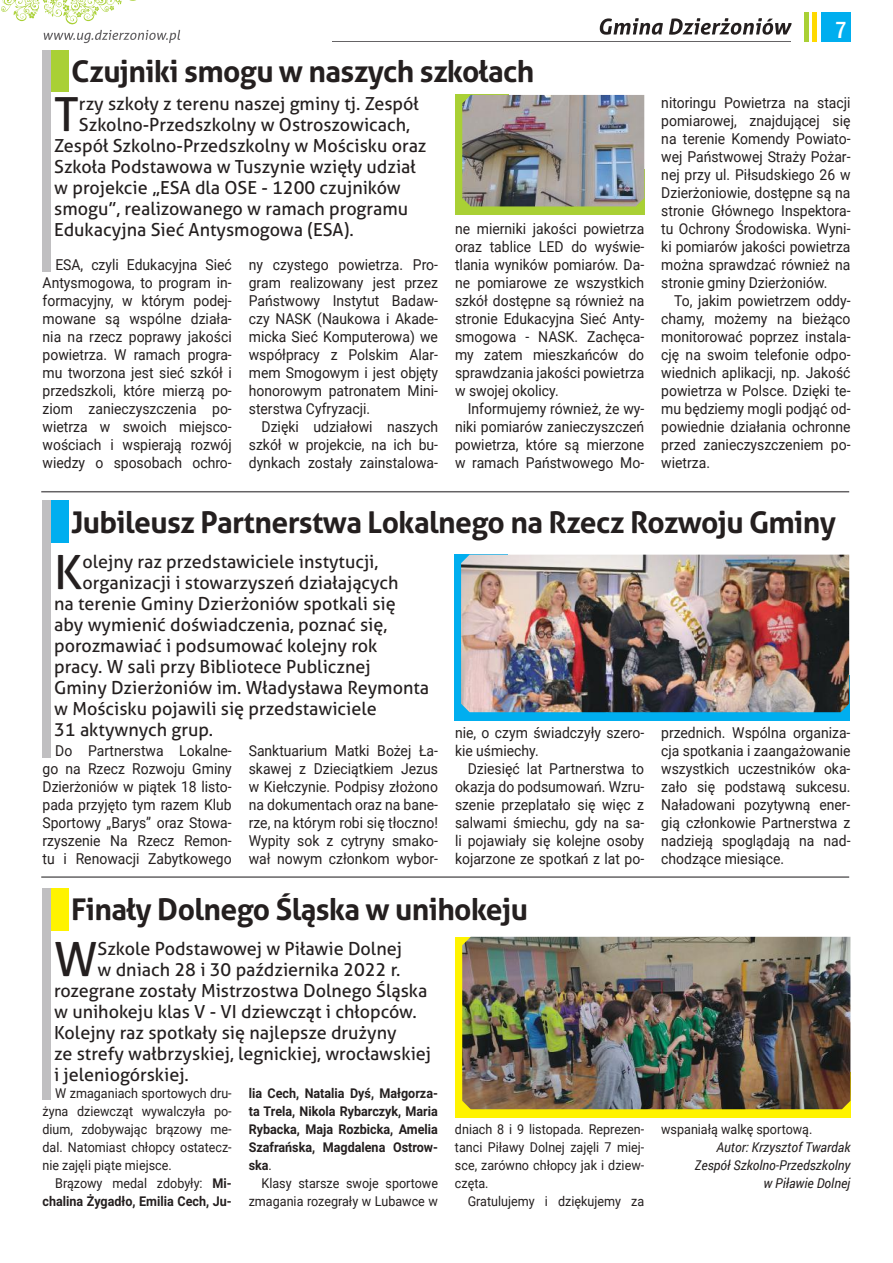
<style>
.page{position:relative;width:893px;height:1263px;background:#fff}
.page>*{position:absolute;margin:0;border:0;box-sizing:border-box;transform-origin:0 0}
.t1{font:47.1px "Aller";color:#241f1f}
.t2{font:700 30px "Aller";letter-spacing:-.02em;color:#241f1f}
.t3{font:500 condensed 24px "Franklin Gothic";color:#fff}
.t4{font:18px "Aller";color:#241f1f}
.t5{font:15px/18px "Roboto";color:#241f1f;text-align:justify;scale:.93 1}
.t6{font:13.5px/18px "Roboto";color:#241f1f;text-align:justify;scale:.93 1}
.t7{font:700 13.5px/18px "Roboto";color:#241f1f;text-align:right;scale:.93 1}
.t8{font:italic 13.5px/18px "Roboto";color:#241f1f;text-align:right;scale:.93 1}
.s1{font-weight:400}
</style>
<div class="page">
<div style="left:821px;top:12px;width:30px;height:30px;background:#00aeef"></div>
<hr style="left:813px;top:12px;width:4px;height:30px;background:#ffd900">
<svg style="left:600px;top:18px;width:63px;height:17px"></svg>
<svg style="left:669px;top:18px;width:123px;height:17px"></svg>
<hr style="left:804px;top:12px;width:4px;height:30px;background:#a9d035">
<hr style="left:332px;top:41px;width:459px;height:1px;background:#656365">
<svg style="left:1px;top:0;width:179px;height:43px"></svg>
<div style="left:51px;top:50px;width:17px;height:41px;background:#a9d035"></div>
<div style="left:43px;top:50px;width:8px;height:222px;background:#c0bfc1"></div>
<div style="left:455px;top:169px;width:189px;height:46px;background:#a9d035"></div>
<div style="left:455px;top:95px;width:54px;height:120px;background:#a9d035"></div>
<img style="left:462px;top:95px;width:182px;height:111px">
<div style="left:51px;top:500px;width:17px;height:43px;background:#00aeef"></div>
<div style="left:43px;top:500px;width:8px;height:258px;background:#c0bfc1"></div>
<hr style="left:41px;top:491px;width:808px;height:1px;background:#656365">
<div style="left:454px;top:675px;width:395px;height:46px;background:#00aeef"></div>
<div style="left:454px;top:555px;width:54px;height:166px;background:#00aeef"></div>
<img style="left:461px;top:555px;width:388px;height:157px">
<div style="left:51px;top:888px;width:17px;height:42px;background:#fff300"></div>
<div style="left:43px;top:888px;width:8px;height:212px;background:#c0bfc1"></div>
<hr style="left:41px;top:876px;width:808px;height:2px;background:#656365">
<div style="left:455px;top:1072px;width:395px;height:46px;background:#fff300"></div>
<div style="left:455px;top:937px;width:54px;height:181px;background:#fff300"></div>
<img style="left:462px;top:937px;width:388px;height:172px">
<h2 class="t2" style="left:71px;top:53px;width:465px">Czujniki smogu w naszych szkołach</h2>
<h1 class="t1" style="left:54px;top:85px;width:26px">T</h1>
<p class="t4" style="left:79px;top:92px;width:341px">rzy szkoły z terenu naszej gminy tj. Zespół</p>
<p class="t4" style="left:79px;top:113px;width:332px">Szkolno-Przedszkolny w Ostroszowicach,</p>
<p class="t4" style="left:54px;top:134px;width:374px">Zespół Szkolno-Przedszkolny w Mościsku oraz</p>
<p class="t4" style="left:54px;top:155px;width:363px">Szkoła Podstawowa w Tuszynie wzięły udział</p>
<p class="t4" style="left:54px;top:176px;width:348px">w projekcie „ESA dla OSE - 1200 czujników</p>
<p class="t4" style="left:54px;top:197px;width:355px">smogu”, realizowanego w ramach programu</p>
<p class="t4" style="left:54px;top:218px;width:301px">Edukacyjna Sieć Antysmogowa (ESA).</p>
<p class="t5" style="left:43px;top:255px;width:205px;text-indent:13px">ESA, czyli Edukacyjna Sieć Antysmogowa, to program in&shy;formacyjny, w którym podej&shy;mowane są wspólne działa&shy;nia na rzecz poprawy jakości powietrza. W ramach progra&shy;mu tworzona jest sieć szkół i przedszkoli, które mierzą po&shy;ziom zanieczyszczenia po&shy;wietrza w swoich miejsco&shy;wościach i wspierają rozwój wiedzy o sposobach ochro-</p>
<p class="t5" style="left:249px;top:255px;width:205px">ny czystego powietrza. Pro&shy;gram realizowany jest przez Państwowy Instytut Badaw&shy;czy NASK (Naukowa i Akade&shy;micka Sieć Komputerowa) we współpracy z Polskim Alar&shy;mem Smogowym i jest objęty honorowym patronatem Mini&shy;sterstwa Cyfryzacji.</p>
<p class="t5" style="left:249px;top:417px;width:205px;text-indent:13px">Dzięki udziałowi naszych szkół w projekcie, na ich bu&shy;dynkach zostały zainstalowa-</p>
<p class="t5" style="left:455px;top:219px;width:205px">ne mierniki jakości powietrza oraz tablice LED do wyświe&shy;tlania wyników pomiarów. Da&shy;ne pomiarowe ze wszystkich szkół dostępne są również na stronie Edukacyjna Sieć Anty&shy;smogowa - NASK. Zachęca&shy;my zatem mieszkańców do sprawdzania jakości powietrza w swojej okolicy.</p>
<p class="t5" style="left:455px;top:399px;width:205px;text-indent:13px">Informujemy również, że wy&shy;niki pomiarów zanieczyszczeń powietrza, które są mierzone w ramach Państwowego Mo-</p>
<h3 class="t3" style="left:834px;top:14px;width:14px">7</h3>
<p class="t5" style="left:661px;top:93px;width:205px">nitoringu Powietrza na stacji pomiarowej, znajdującej się na terenie Komendy Powiato&shy;wej Państwowej Straży Pożar&shy;nej przy ul. Piłsudskiego 26 w Dzierżoniowie, dostępne są na stronie Głównego Inspektora&shy;tu Ochrony Środowiska. Wyni&shy;ki pomiarów jakości powietrza można sprawdzać również na stronie gminy Dzierżoniów.</p>
<p class="t5" style="left:661px;top:291px;width:205px;text-indent:13px">To, jakim powietrzem oddy&shy;chamy, możemy na bieżąco monitorować poprzez instala&shy;cję na swoim telefonie odpo&shy;wiednich aplikacji, np. Jakość powietrza w Polsce. Dzięki te&shy;mu będziemy mogli podjąć od&shy;powiednie działania ochronne przed zanieczyszczeniem po&shy;wietrza.</p>
<h2 class="t2" style="left:71px;top:504px;width:766px">Jubileusz Partnerstwa Lokalnego na Rzecz Rozwoju Gminy</h2>
<h1 class="t1" style="left:54px;top:543px;width:30px">K</h1>
<p class="t4" style="left:82px;top:551px;width:297px">olejny raz przedstawiciele instytucji,</p>
<p class="t4" style="left:82px;top:572px;width:318px">organizacji i stowarzyszeń działających</p>
<p class="t4" style="left:54px;top:593px;width:343px">na terenie Gminy Dzierżoniów spotkali się</p>
<p class="t4" style="left:54px;top:614px;width:335px">aby wymienić doświadczenia, poznać się,</p>
<p class="t4" style="left:54px;top:635px;width:325px">porozmawiać i podsumować kolejny rok</p>
<p class="t4" style="left:54px;top:656px;width:318px">pracy. W sali przy Bibliotece Publicznej</p>
<p class="t4" style="left:54px;top:677px;width:377px">Gminy Dzierżoniów im. Władysława Reymonta</p>
<p class="t4" style="left:54px;top:698px;width:324px">w Mościsku pojawili się przedstawiciele</p>
<p class="t4" style="left:54px;top:719px;width:161px">31 aktywnych grup.</p>
<p class="t5" style="left:43px;top:741px;width:205px;text-indent:13px">Do Partnerstwa Lokalne&shy;go na Rzecz Rozwoju Gminy Dzierżoniów w piątek 18 listo&shy;pada przyjęto tym razem Klub Sportowy „Barys” oraz Stowa&shy;rzyszenie Na Rzecz Remon&shy;tu i Renowacji Zabytkowego</p>
<p class="t5" style="left:249px;top:741px;width:205px">Sanktuarium Matki Bożej Ła&shy;skawej z Dzieciątkiem Jezus w Kiełczynie. Podpisy złożono na dokumentach oraz na bane&shy;rze, na którym robi się tłoczno!<br>Wypity sok z cytryny smako&shy;wał nowym członkom wybor-</p>
<p class="t5" style="left:455px;top:723px;width:205px">nie, o czym świadczyły szero&shy;kie uśmiechy.</p>
<p class="t5" style="left:455px;top:759px;width:205px;text-indent:13px">Dziesięć lat Partnerstwa to okazja do podsumowań. Wzru&shy;szenie przeplatało się więc z salwami śmiechu, gdy na sa&shy;li pojawiały się kolejne osoby kojarzone ze spotkań z lat po-</p>
<h2 class="t2" style="left:71px;top:891px;width:458px">Finały Dolnego Śląska w unihokeju</h2>
<h1 class="t1" style="left:54px;top:931px;width:45px">W</h1>
<p class="t4" style="left:98px;top:938px;width:306px">Szkole Podstawowej w Piławie Dolnej</p>
<p class="t4" style="left:98px;top:959px;width:304px">w dniach 28 i 30 października 2022 r.</p>
<p class="t4" style="left:54px;top:980px;width:375px">rozegrane zostały Mistrzostwa Dolnego Śląska</p>
<p class="t4" style="left:54px;top:1001px;width:364px">w unihokeju klas V - VI dziewcząt i chłopców.</p>
<p class="t4" style="left:54px;top:1022px;width:344px">Kolejny raz spotkały się najlepsze drużyny</p>
<p class="t4" style="left:54px;top:1043px;width:378px">ze strefy wałbrzyskiej, legnickiej, wrocławskiej</p>
<p class="t4" style="left:54px;top:1064px;width:136px">i jeleniogórskiej.</p>
<p class="t7" style="left:249px;top:1084px;width:205px;text-align:justify">lia Cech, Natalia Dyś, Małgorza&shy;ta Trela, Nikola Rybarczyk, Maria Rybacka, Maja Rozbicka, Amelia Szafrańska, Magdalena Ostrow&shy;ska<span class="s1">.</span></p>
<p class="t6" style="left:249px;top:1174px;width:205px;text-align:right">Klasy starsze swoje sportowe zmagania rozegrały w Lubawce w</p>
<p class="t6" style="left:43px;top:1084px;width:205px;text-indent:13px">W zmaganiach sportowych dru&shy;żyna dziewcząt wywalczyła po&shy;dium, zdobywając brązowy me&shy;dal. Natomiast chłopcy ostatecz&shy;nie zajęli piąte miejsce.</p>
<p class="t7" style="left:43px;top:1174px;width:205px"><span class="s1">Brązowy medal zdobyły:</span> Mi&shy;chalina Żygadło, Emilia Cech, Ju-</p>
<p class="t6" style="left:455px;top:1120px;width:205px">dniach 8 i 9 listopada. Reprezen&shy;tanci Piławy Dolnej zajęli 7 miej&shy;sce, zarówno chłopcy jak i dziew&shy;częta.</p>
<p class="t6" style="left:468px;top:1192px;width:191px">Gratulujemy i dziękujemy za</p>
<p class="t5" style="left:661px;top:723px;width:205px">przednich. Wspólna organiza&shy;cja spotkania i zaangażowanie wszystkich uczestników oka&shy;zało się podstawą sukcesu.<br>Naładowani pozytywną ener&shy;gią członkowie Partnerstwa z nadzieją spoglądają na nad&shy;chodzące miesiące.</p>
<p class="t6" style="left:661px;top:1120px;width:164px">wspaniałą walkę sportową.</p>
<p class="t8" style="left:695px;top:1138px;width:169px">Autor: Krzysztof Twardak<br>Zespół Szkolno-Przedszkolny w Piławie Dolnej</p>
</div>
